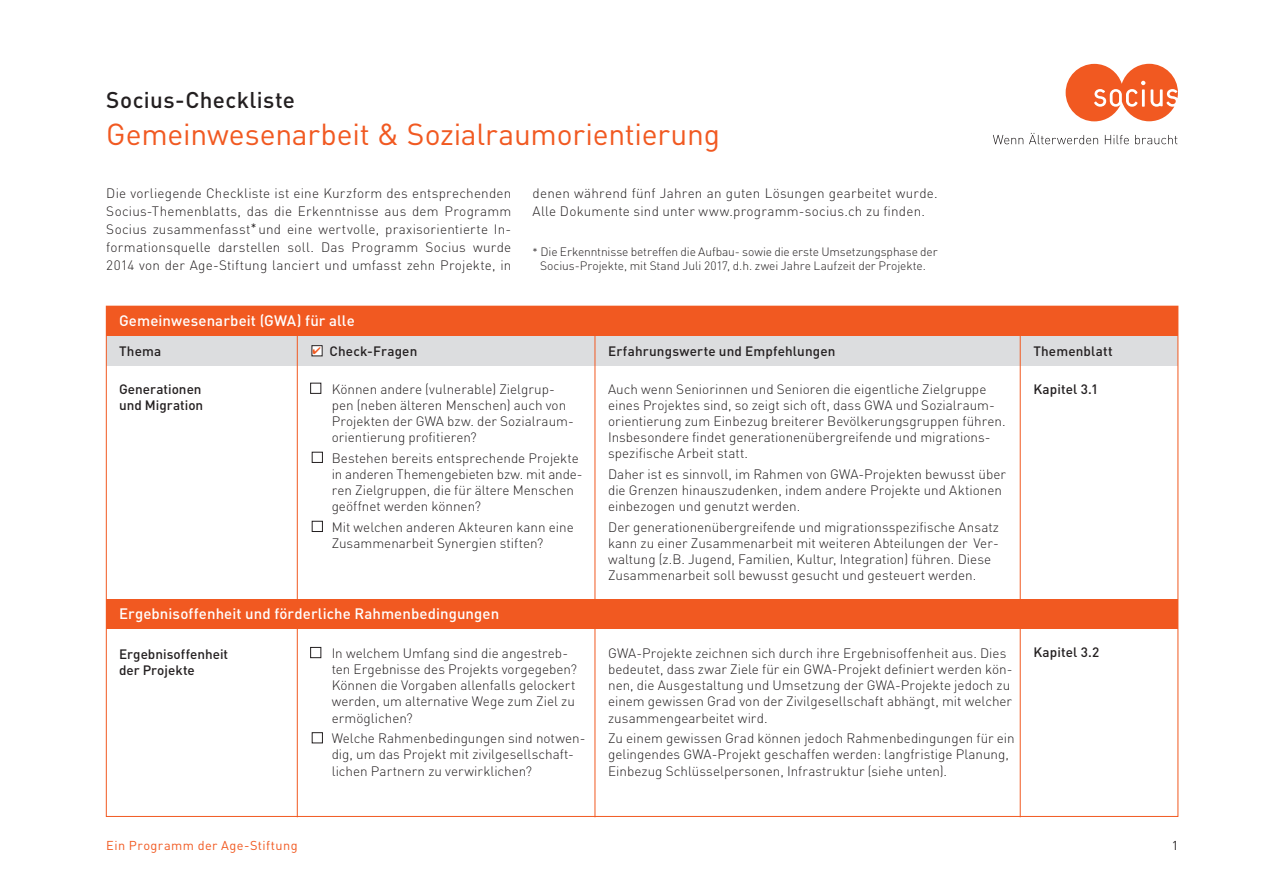
<style>
.page{position:relative;width:1263px;height:893px;background:#fff}
.page>*{position:absolute;margin:0;border:0;box-sizing:border-box;transform-origin:0 0}
.t1{font:30px "DIN";letter-spacing:-.01em;color:#f15921}
.t2{font:500 22.5px "DIN";letter-spacing:.02em;color:#231f20}
.t3{font:500 15px "DIN";letter-spacing:.005em;color:#fff}
.t4{font:300 13.5px/16.2px "DIN";color:#231f20}
.t5{font:500 13.5px/16.2px "DIN";letter-spacing:.01em;color:#231f20}
.t6{font:12.75px "DIN";letter-spacing:.035em;color:#f15921}
.t7{font:12.75px "DIN";color:#231f20}
.t8{font:300 12px/14.4px "DIN";letter-spacing:-.005em;color:#231f20;text-align:center}
.s1{font-weight:400;font-size:12px}
.s2{font-size:11.25px}
</style>
<div class="page">
<svg style="left:1066px;top:64px;width:112px;height:57px"></svg>
<svg style="left:993px;top:133px;width:184px;height:11px"></svg>
<div style="left:106px;top:306px;width:1072px;height:30px;background:#f15921"></div>
<div style="left:106px;top:336px;width:1072px;height:30px;background:#dcdddf"></div>
<hr style="left:297px;top:336px;width:1px;height:481px;background:#f15921">
<hr style="left:595px;top:336px;width:1px;height:481px;background:#f15921">
<hr style="left:1020px;top:336px;width:1px;height:481px;background:#f15921">
<div style="left:312px;top:346px;width:10px;height:10px;background:#fff"></div>
<div style="left:312px;top:345px;width:10px;height:11px;border:1px solid #231f20"></div>
<div style="left:310px;top:383px;width:11px;height:11px;border:1px solid #231f20"></div>
<div style="left:312px;top:452px;width:11px;height:11px;border:1px solid #231f20"></div>
<div style="left:312px;top:521px;width:11px;height:11px;border:1px solid #231f20"></div>
<div style="left:310px;top:647px;width:11px;height:11px;border:1px solid #231f20"></div>
<div style="left:312px;top:732px;width:11px;height:11px;border:1px solid #231f20"></div>
<div style="left:106px;top:600px;width:1072px;height:29px;background:#f15921"></div>
<h2 class="t2" style="left:106px;top:85px;width:190px">Socius-Checkliste</h2>
<h1 class="t1" style="left:106px;top:115px;width:615px">Gemeinwesenarbeit &amp; Sozialraumorientierung</h1>
<p class="t4" style="left:106px;top:184px;width:407px;line-height:18px;text-align:justify">Die vorliegende Checkliste ist eine Kurzform des entsprechenden Socius-Themenblatts, das die Erkenntnisse aus dem Programm Socius zusammenfasst<span class="s1">*</span>und eine wertvolle, praxisorientierte In&shy;formationsquelle darstellen soll. Das Programm Socius wurde 2014 von der Age-Stiftung lanciert und umfasst zehn Projekte, in</p>
<p class="t4" style="left:533px;top:184px;width:407px;line-height:18px">denen während fünf Jahren an guten Lösungen gearbeitet wurde.<br>Alle Dokumente sind unter www.programm-socius.ch zu finden.</p>
<p class="t8" style="left:533px;top:244px;width:407px"><span class="s2">*</span> Die Erkenntnisse betreffen die Aufbau- sowie die erste Umsetzungsphase der<br>Socius-Projekte, mit Stand Juli 2017, d.h. zwei Jahre Laufzeit der Projekte.</p>
<p class="t3" style="left:119px;top:311px;width:237px">Gemeinwesenarbeit (GWA) für alle</p>
<p class="t5" style="left:119px;top:342px;width:44px">Thema</p>
<p class="t5" style="left:312px;top:342px;width:106px"><sup>✔</sup> Check-Fragen</p>
<p class="t5" style="left:608px;top:342px;width:229px">Erfahrungswerte und Empfehlungen</p>
<p class="t5" style="left:1033px;top:342px;width:81px">Themenblatt</p>
<p class="t5" style="left:119px;top:380px;width:86px">Generationen und Migration</p>
<p class="t4" style="left:332px;top:380px;width:244px">Können andere (vulnerable) Zielgrup&shy;pen (neben älteren Menschen) auch von Projekten der GWA bzw. der Sozialraum&shy;orientierung profitieren?</p>
<p class="t4" style="left:332px;top:450px;width:252px">Bestehen bereits entsprechende Projekte in anderen Themengebieten bzw. mit ande&shy;ren Zielgruppen, die für ältere Menschen geöffnet werden können?</p>
<p class="t4" style="left:332px;top:519px;width:244px">Mit welchen anderen Akteuren kann eine<br>Zusammenarbeit Synergien stiften?</p>
<p class="t4" style="left:608px;top:380px;width:399px">Auch wenn Seniorinnen und Senioren die eigentliche Zielgruppe eines Projektes sind, so zeigt sich oft, dass GWA und Sozialraum&shy;orientierung zum Einbezug breiterer Bevölkerungsgruppen führen.<br>Insbesondere findet generationenübergreifende und migrations&shy;spezifische Arbeit statt.</p>
<p class="t4" style="left:608px;top:466px;width:399px">Daher ist es sinnvoll, im Rahmen von GWA-Projekten bewusst über die Grenzen hinauszudenken, indem andere Projekte und Aktionen einbezogen und genutzt werden.</p>
<p class="t4" style="left:608px;top:519px;width:392px">Der generationenübergreifende und migrationsspezifische Ansatz kann zu einer Zusammenarbeit mit weiteren Abteilungen der Ver&shy;waltung (z.B. Jugend, Familien, Kultur, Integration) führen. Diese Zusammenarbeit soll bewusst gesucht und gesteuert werden.</p>
<p class="t5" style="left:1033px;top:380px;width:66px">Kapitel 3.1</p>
<p class="t3" style="left:119px;top:604px;width:382px">Ergebnisoffenheit und förderliche Rahmenbedingungen</p>
<p class="t5" style="left:119px;top:645px;width:111px">Ergebnisoffenheit der Projekte</p>
<p class="t4" style="left:332px;top:645px;width:247px">In welchem Umfang sind die angestreb&shy;ten Ergebnisse des Projekts vorgegeben?<br>Können die Vorgaben allenfalls gelockert werden, um alternative Wege zum Ziel zu ermöglichen?</p>
<p class="t4" style="left:332px;top:730px;width:255px">Welche Rahmenbedingungen sind notwen&shy;dig, um das Projekt mit zivilgesellschaft&shy;lichen Partnern zu verwirklichen?</p>
<p class="t4" style="left:608px;top:645px;width:406px">GWA-Projekte zeichnen sich durch ihre Ergebnisoffenheit aus. Dies bedeutet, dass zwar Ziele für ein GWA-Projekt definiert werden kön&shy;nen, die Ausgestaltung und Umsetzung der GWA-Projekte jedoch zu einem gewissen Grad von der Zivilgesellschaft abhängt, mit welcher zusammengearbeitet wird.</p>
<p class="t4" style="left:608px;top:730px;width:408px">Zu einem gewissen Grad können jedoch Rahmenbedingungen für ein gelingendes GWA-Projekt geschaffen werden: langfristige Planung,<br>Einbezug Schlüsselpersonen, Infrastruktur (siehe unten).</p>
<p class="t5" style="left:1033px;top:644px;width:68px">Kapitel 3.2</p>
<p class="t6" style="left:106px;top:838px;width:193px">Ein Programm der Age-Stiftung</p>
<p class="t7" style="left:1172px;top:838px;width:8px">1</p>
</div>
